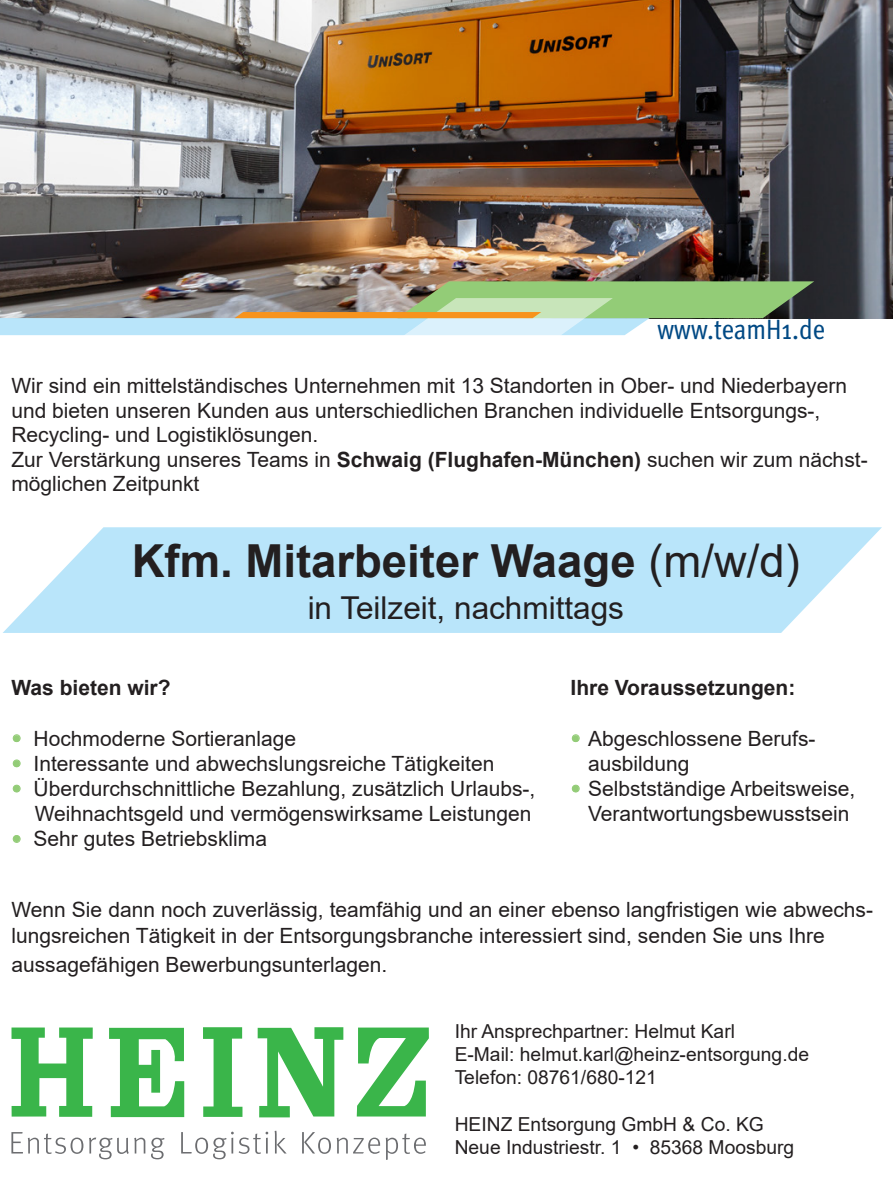
<style>
.page{position:relative;width:893px;height:1191px;background:#fff}
.page>*{position:absolute;margin:0;border:0;box-sizing:border-box;transform-origin:0 0}
.t1{font:700 45.5px "Arial";color:#231f20}
.t2{font:31.5px "Arial";color:#231f20}
.t3{font:condensed 28px "Meta Pro";color:#014984}
.t4{font:21px/24.5px "Arial";color:#231f20}
.t5{font:700 21px "Arial";color:#231f20}
.t6{font:19.25px/23.1px "Arial";color:#231f20}
.s1{font-weight:700}
.s2{font-weight:400}
.s3{font-weight:900;color:#93cc77}
</style>
<div class="page">
<img style="left:0;top:0;width:893px;height:318px">
<svg style="left:12px;top:1027px;width:81px;height:89px"></svg>
<svg style="left:109px;top:1027px;width:75px;height:90px"></svg>
<svg style="left:203px;top:1027px;width:39px;height:89px"></svg>
<svg style="left:258px;top:1027px;width:85px;height:90px"></svg>
<svg style="left:357px;top:1027px;width:72px;height:89px"></svg>
<svg style="left:11px;top:1132px;width:72px;height:21px"></svg>
<svg style="left:89px;top:1137px;width:56px;height:22px"></svg>
<svg style="left:151px;top:1137px;width:14px;height:22px"></svg>
<svg style="left:181px;top:1131px;width:87px;height:28px"></svg>
<svg style="left:275px;top:1130px;width:11px;height:23px"></svg>
<svg style="left:302px;top:1132px;width:29px;height:21px"></svg>
<svg style="left:337px;top:1137px;width:43px;height:16px"></svg>
<svg style="left:386px;top:1133px;width:40px;height:27px"></svg>
<svg style="left:0;top:281px;width:814px;height:55px;background:#a4b59e"></svg>
<svg style="left:3px;top:527px;width:879px;height:106px;background:#c1e8fa"></svg>
<p class="t3" style="left:658px;top:308px;width:169px">www.teamH1.de</p>
<p class="t4" style="left:11px;top:373px;width:837px">Wir sind ein mittelständisches Unternehmen mit 13 Standorten in Ober- und Niederbayern und bieten unseren Kunden aus unterschiedlichen Branchen individuelle Entsorgungs-,<br>Recycling- und Logistiklösungen.</p>
<p class="t4" style="left:11px;top:447px;width:858px">Zur Verstärkung unseres Teams in <span class="s1">Schwaig (Flughafen-München)</span> suchen wir zum nächst&shy;möglichen Zeitpunkt</p>
<p class="t1" style="left:132px;top:528px;width:670px">Kfm. Mitarbeiter Waage <span class="s2">(m/w/d)</span></p>
<p class="t2" style="left:308px;top:586px;width:318px">in Teilzeit, nachmittags</p>
<p class="t5" style="left:11px;top:673px;width:161px">Was bieten wir?</p>
<p class="t4" style="left:11px;top:726px;width:286px"><span class="s3">•</span> Hochmoderne Sortieranlage</p>
<p class="t4" style="left:11px;top:751px;width:484px"><span class="s3">•</span> Interessante und abwechslungsreiche Tätigkeiten</p>
<p class="t4" style="left:11px;top:776px;width:526px"><span class="s3">•</span> Überdurchschnittliche Bezahlung, zusätzlich Urlaubs-,</p>
<p class="t4" style="left:35px;top:801px;width:498px">Weihnachtsgeld und vermögenswirksame Leistungen</p>
<p class="t4" style="left:11px;top:826px;width:257px"><span class="s3">•</span> Sehr gutes Betriebsklima</p>
<p class="t5" style="left:570px;top:673px;width:226px">Ihre Voraussetzungen:</p>
<p class="t4" style="left:570px;top:726px;width:247px"><span class="s3">•</span> Abgeschlossene Berufs-</p>
<p class="t4" style="left:588px;top:751px;width:103px">ausbildung</p>
<p class="t4" style="left:570px;top:776px;width:286px;text-align:center"><span class="s3">•</span> Selbstständige Arbeitsweise,<br>Verantwortungsbewusstsein</p>
<p class="t4" style="left:11px;top:897px;width:863px">Wenn Sie dann noch zuverlässig, teamfähig und an einer ebenso langfristigen wie abwechs&shy;lungsreichen Tätigkeit in der Entsorgungsbranche interessiert sind, senden Sie uns Ihre</p>
<p class="t4" style="left:11px;top:952px;width:377px">aussagefähigen Bewerbungsunterlagen.</p>
<p class="t6" style="left:455px;top:1019px;width:282px">Ihr Ansprechpartner: Helmut Karl</p>
<p class="t6" style="left:455px;top:1043px;width:356px">E-Mail: helmut.karl@heinz-entsorgung.de</p>
<p class="t6" style="left:455px;top:1066px;width:204px">Telefon: 08761/680-121</p>
<p class="t6" style="left:455px;top:1112px;width:341px">HEINZ Entsorgung GmbH &amp; Co. KG<br>Neue Industriestr. 1 • 85368 Moosburg</p>
</div>
